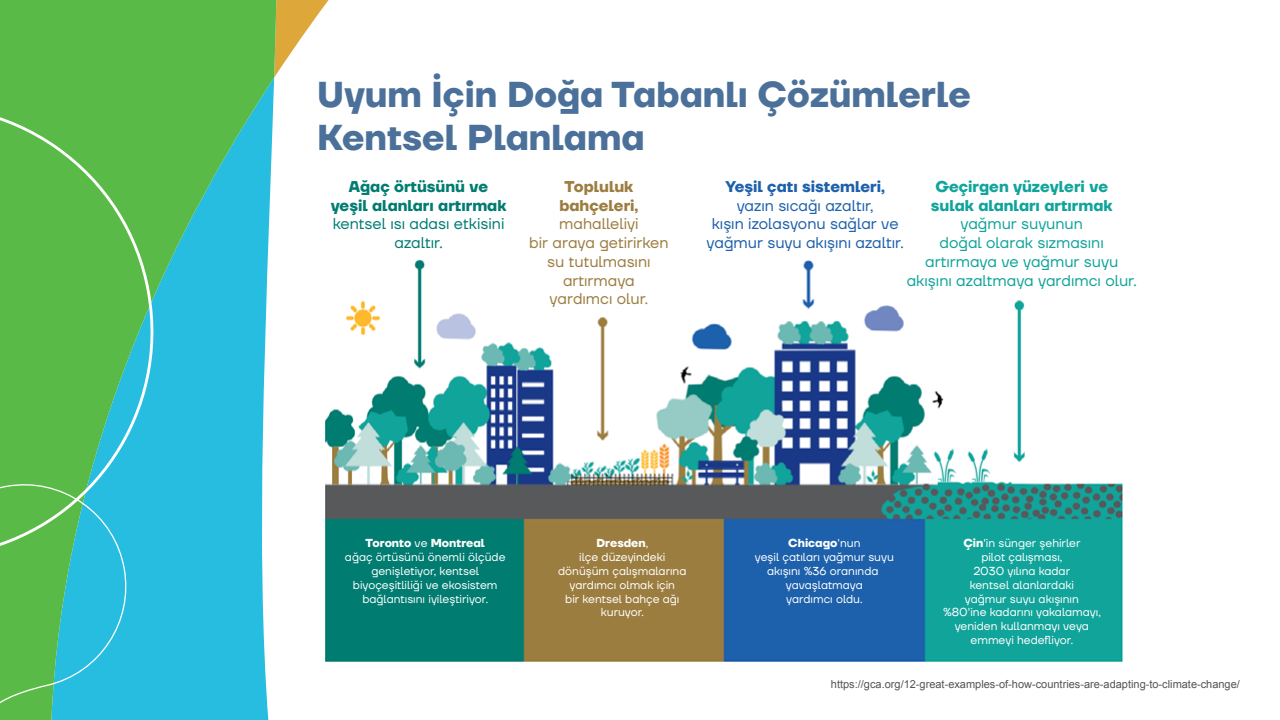
<style>
.page{position:relative;width:1280px;height:720px;background:#fff}
.page>*{position:absolute;margin:0;border:0;box-sizing:border-box;transform-origin:0 0}
.t1{font:700 36px/43.2px "TT Firs Neue";color:#4b719a}
.t2{font:15.6px/18.7px "TT Firs Neue";color:#11a49b;text-align:center}
.t3{font:15.6px/18.7px "TT Firs Neue";color:#1d60ab;text-align:center}
.t4{font:15.6px/18.7px "TT Firs Neue";color:#9c7d40;text-align:center}
.t5{font:700 15.6px/18.7px "TT Firs Neue";color:#11a49b}
.t6{font:700 15.6px/18.7px "TT Firs Neue";color:#007c71;text-align:center}
.t7{font:15.6px/18.7px "TT Firs Neue";color:#007c71;text-align:center}
.t8{font:700 15.6px "TT Firs Neue";color:#1d60ab}
.t9{font:700 15.6px/18.7px "TT Firs Neue";color:#9c7d40;text-align:center}
.t10{font:11.6px/13.9px "TT Firs Neue";color:#fff;text-align:center}
.t11{font:11px "Arial";color:#515455}
.s1{font-weight:700}
</style>
<div class="page">
<svg style="left:279px;top:0;width:50px;height:70px"></svg>
<svg style="left:0;top:0;width:279px;height:720px;background:#4cc1ab"></svg>
<svg style="left:0;top:98px;width:171px;height:622px;background:#4fbb6d"></svg>
<svg style="left:0;top:481px;width:134px;height:239px;background:#44bd97"></svg>
<img style="left:325px;top:316px;width:798px;height:346px">
<svg style="left:348px;top:259px;width:677px;height:57px"></svg>
<div style="left:335px;top:529px;width:179px;height:110px;background:#007c71"></div>
<div style="left:536px;top:529px;width:179px;height:110px;background:#9c7d40"></div>
<div style="left:932px;top:529px;width:179px;height:110px;background:#11a49b"></div>
<div style="left:738px;top:529px;width:179px;height:110px;background:#1d60ab"></div>
<h1 class="t1" style="left:317px;top:73px;width:655px">Uyum İçin Doğa Tabanlı Çözümlerle<br>Kentsel Planlama</h1>
<h2 class="t6" style="left:331px;top:177px;width:177px">Ağaç örtüsünü ve yeşil alanları artırmak</h2>
<h2 class="t7" style="left:333px;top:214px;width:173px">kentsel ısı adası etkisini azaltır.</h2>
<h2 class="t9" style="left:559px;top:177px;width:80px">Topluluk bahçeleri,</h2>
<h2 class="t4" style="left:529px;top:214px;width:141px">mahalleliyi<br>bir araya getirirken su tutulmasını artırmaya<br>yardımcı olur.</h2>
<h2 class="t5" style="left:931px;top:177px;width:183px">Geçirgen yüzeyleri ve sulak alanları artırmak</h2>
<h2 class="t2" style="left:907px;top:214px;width:231px">yağmur suyunun<br>doğal olarak sızmasını artırmaya ve yağmur suyu akışını azaltmaya yardımcı olur.</h2>
<h2 class="t8" style="left:725px;top:176px;width:161px">Yeşil çatı sistemleri,</h2>
<h2 class="t3" style="left:707px;top:196px;width:199px">yazın sıcağı azaltır,<br>kışın izolasyonu sağlar ve yağmur suyu akışını azaltır.</h2>
<p class="t10" style="left:345px;top:536px;width:162px"><span class="s1">Toronto</span> ve <span class="s1">Montreal<br></span>ağaç örtüsünü önemli ölçüde genişletiyor, kentsel biyoçeşitliliği ve ekosistem bağlantısını iyileştiriyor.</p>
<p class="t10" style="left:558px;top:536px;width:130px"><span class="s1">Dresden</span>,<br>ilçe düzeyindeki dönüşüm çalışmalarına yardımcı olmak için<br>bir kentsel bahçe ağı kuruyor.</p>
<p class="t10" style="left:755px;top:536px;width:140px"><span class="s1">Chicago</span>'nun<br>yeşil çatıları yağmur suyu akışını %36 oranında yavaşlatmaya<br>yardımcı oldu.</p>
<p class="t10" style="left:943px;top:536px;width:159px"><span class="s1">Çin</span>'in sünger şehirler<br>pilot çalışması,<br>2030 yılına kadar<br>kentsel alanlardaki<br>yağmur suyu akışının %80'ine kadarını yakalamayı, yeniden kullanmayı veya emmeyi hedefliyor.</p>
<p class="t11" style="left:831px;top:677px;width:410px">https://gca.org/12-great-examples-of-how-countries-are-adapting-to-climate-change/</p>
</div>
